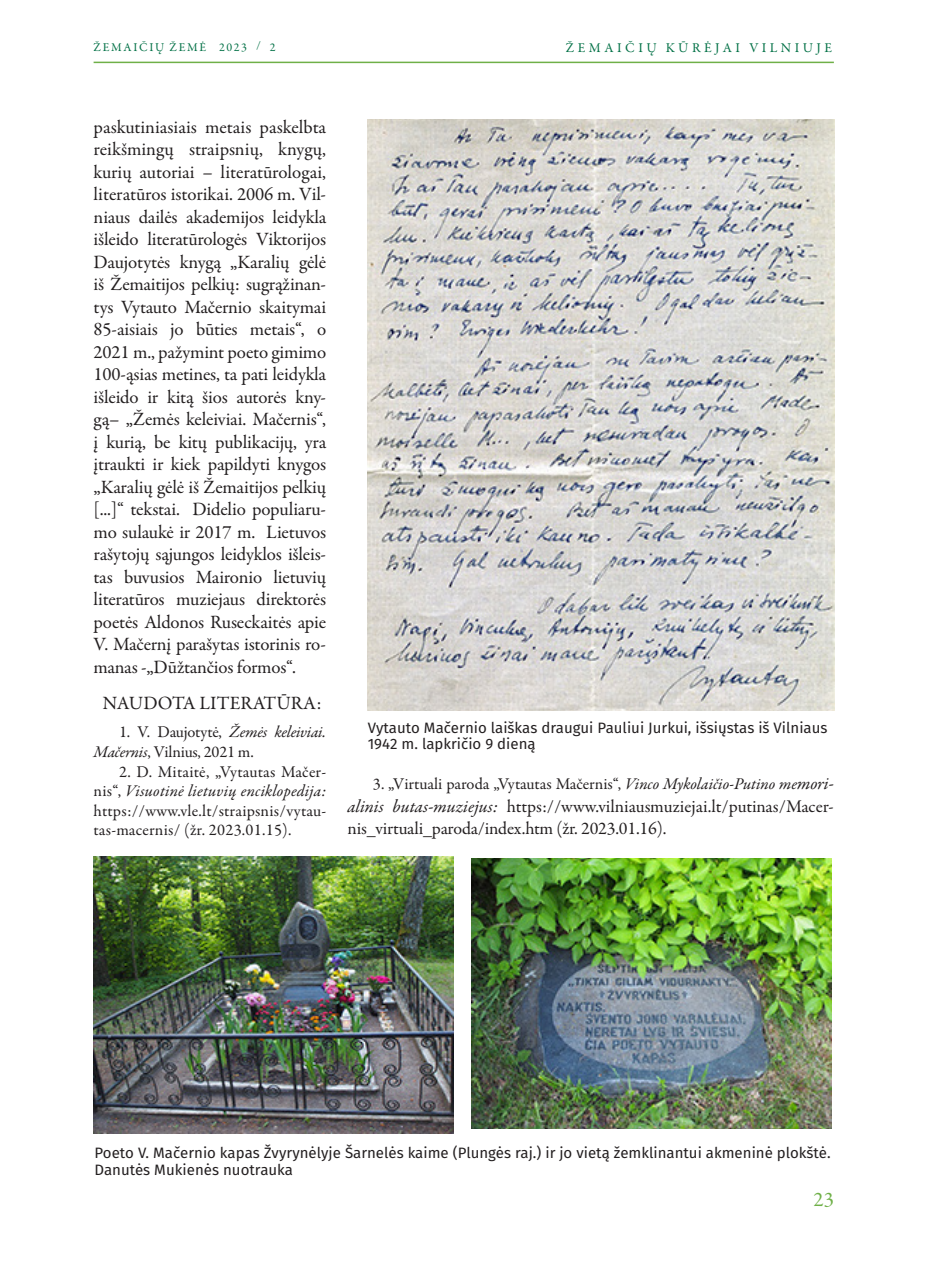
<style>
.page{position:relative;width:936px;height:1276px;background:#fff}
.page>*{position:absolute;margin:0;border:0;box-sizing:border-box;transform-origin:0 0}
.t1{font:21px "Garamond Premr Pro";color:#6fb048}
.tekstas{font:18.9px/22.5px "Garamond Premr Pro";letter-spacing:-.01em;color:#231f20;text-align:justify}
.tekstas-2{font:18.9px "Garamond Premr Pro";letter-spacing:.01em;color:#231f20}
.tekstas-3{font:18px/22.5px "Garamond Premr Pro";letter-spacing:-.01em;color:#231f20}
.tekstas-4{font:16.5px/19.5px "Garamond Premr Pro";letter-spacing:.005em;color:#231f20;text-align:justify}
.tekstas-5{font:16.5px/19.5px "Garamond Premr Pro";letter-spacing:-.015em;color:#231f20}
.parašas{font:15px/16.5px "Fira Sans";color:#231f20}
.t2{font:13.5px "Garamond Premr Pro";letter-spacing:.26em;color:#017045}
.t3{font:12px "Garamond Premr Pro";letter-spacing:.14em;color:#017045}
.s1{font-style:italic}
.s2{font-style:italic;font-size:18px}
</style>
<div class="page">
<hr style="left:94px;top:62px;width:739px;height:1px;background:#6fb048">
<img style="left:368px;top:119px;width:466px;height:591px">
<img style="left:471px;top:858px;width:360px;height:270px">
<img style="left:94px;top:857px;width:360px;height:277px">
<p class="t3" style="left:94px;top:40px;width:184px">ŽEMAIČIŲ ŽEMĖ 2023 / 2</p>
<p class="t2" style="left:566px;top:39px;width:268px">ŽEMAIČIŲ KŪRĖJAI VILNIUJE</p>
<p class="tekstas" style="left:94px;top:116px;width:234px">paskutiniasiais metais paskelbta reikšmingų straipsnių, knygų, kurių autoriai – literatūrologai, literatūros istorikai. 2006 m. Vil&shy;niaus dailės akademijos leidykla išleido literatūrologės Viktorijos Daujotytės knygą „Karalių gėlė iš Žemaitijos pelkių: sugrąžinan&shy;tys Vytauto Mačernio skaitymai 85-aisiais jo būties metais“, o 2021 m., pažymint poeto gimimo 100-ąsias metines, ta pati leidykla išleido ir kitą šios autorės kny&shy;gą– „Žemės keleiviai. Mačernis“, į kurią, be kitų publikacijų, yra įtraukti ir kiek papildyti knygos „Karalių gėlė iš Žemaitijos pelkių [...]“ tekstai. Didelio populiaru&shy;mo sulaukė ir 2017 m. Lietuvos rašytojų sąjungos leidyklos išleis&shy;tas buvusios Maironio lietuvių literatūros muziejaus direktorės poetės Aldonos Ruseckaitės apie V. Mačernį parašytas istorinis ro&shy;manas -„Dūžtančios formos“.</p>
<p class="tekstas-2" style="left:103px;top:692px;width:220px">NAUDOTA LITERATŪRA:</p>
<p class="tekstas-5" style="left:94px;top:723px;width:234px;text-indent:26px">1. V. Daujotytė, <span class="s1">Žemės keleiviai.<br>Mačernis</span>, Vilnius, 2021 m.</p>
<p class="tekstas-4" style="left:94px;top:762px;width:234px;text-indent:26px">2. D. Mitaitė, „Vytautas Mačer&shy;nis“, <span class="s1">Visuotinė lietuvių enciklopedija: </span>https://www.vle.lt/straipsnis/vytau&shy;tas-macernis/ (žr. 2023.01.15).</p>
<p class="parašas" style="left:368px;top:720px;width:461px">Vytauto Mačernio laiškas draugui Pauliui Jurkui, išsiųstas iš Vilniaus<br>1942 m. lapkričio 9 dieną</p>
<p class="tekstas-4" style="left:373px;top:774px;width:462px">3. „Virtuali paroda „Vytautas Mačernis“, <span class="s1">Vinco Mykolaičio-Putino me</span><span class="s2">mori-</span></p>
<p class="tekstas-3" style="left:347px;top:795px;width:488px"><span class="s1">alinis butas-muziejus:</span> https://www.vilniausmuziejai.lt/putinas/Macer&shy;nis_virtuali_paroda/index.htm (žr. 2023.01.16).</p>
<p class="parašas" style="left:94px;top:1145px;width:737px">Poeto V. Mačernio kapas Žvyrynėlyje Šarnelės kaime (Plungės raj.) ir jo vietą žemklinantui akmeninė plokštė.<br>Danutės Mukienės nuotrauka</p>
<p class="t1" style="left:813px;top:1187px;width:22px">23</p>
</div>
